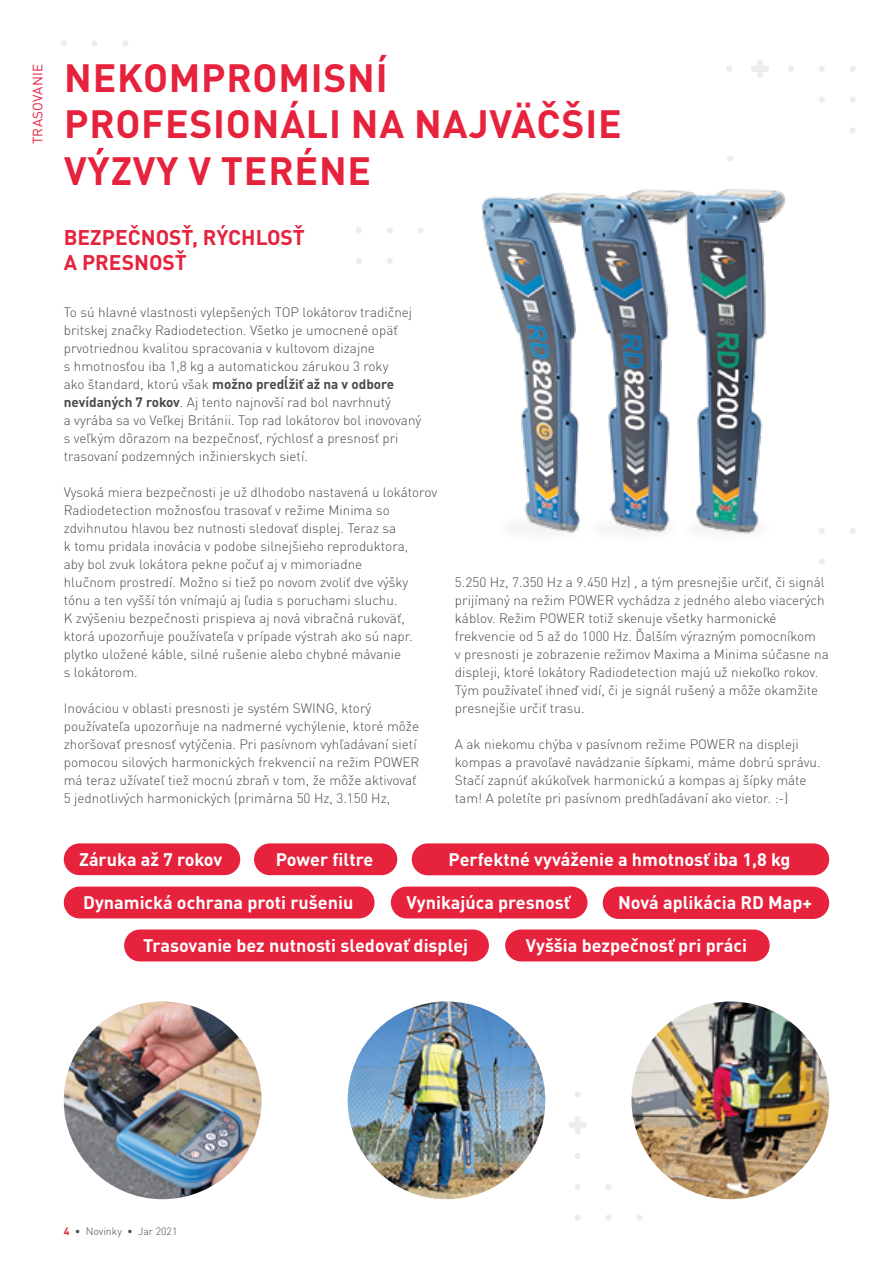
<style>
.page{position:relative;width:893px;height:1263px;background:#fff}
.page>*{position:absolute;margin:0;border:0;box-sizing:border-box;transform-origin:0 0}
.t1{font:700 39px/46.8px "DIN Pro";letter-spacing:.02em;color:#e6223d}
.t2{font:700 21px/25.2px "DIN Pro";color:#e6223d}
.t3{font:700 18px "DIN Pro";color:#fff}
.t4{font:300 13.5px/18px "DIN Pro";color:#4a4a49}
.t5{font:13.5px "DIN Pro";letter-spacing:.02em;color:#e6223d}
.t6{font:300 10.5px "DIN Pro";color:#4a4a49}
.s1{font-weight:700}
.s2{font-weight:700;color:#e6223d}
</style>
<div class="page">
<div style="left:122px;top:40px;width:6px;height:7px;background:#ededed;border-radius:50%"></div>
<div style="left:61px;top:40px;width:6px;height:7px;background:#ededed;border-radius:50%"></div>
<div style="left:91px;top:40px;width:7px;height:7px;background:#ededed;border-radius:50%"></div>
<svg style="left:418px;top:227px;width:6px;height:6px"></svg>
<svg style="left:387px;top:227px;width:6px;height:6px"></svg>
<svg style="left:356px;top:227px;width:6px;height:6px"></svg>
<svg style="left:387px;top:258px;width:6px;height:6px"></svg>
<div style="left:849px;top:528px;width:7px;height:6px;background:#ededed;border-radius:50%"></div>
<svg style="left:821px;top:528px;width:4px;height:6px"></svg>
<svg style="left:819px;top:559px;width:6px;height:6px"></svg>
<svg style="left:356px;top:258px;width:6px;height:6px"></svg>
<svg style="left:575px;top:1091px;width:6px;height:6px"></svg>
<svg style="left:575px;top:1153px;width:6px;height:6px"></svg>
<svg style="left:575px;top:1184px;width:6px;height:6px"></svg>
<div style="left:575px;top:1214px;width:6px;height:7px;background:#ededed;border-radius:50%"></div>
<div style="left:605px;top:1184px;width:7px;height:6px;background:#ededed;border-radius:50%"></div>
<div style="left:605px;top:1214px;width:7px;height:7px;background:#ededed;border-radius:50%"></div>
<div style="left:636px;top:1214px;width:6px;height:7px;background:#ededed;border-radius:50%"></div>
<svg style="left:568px;top:1116px;width:19px;height:18px"></svg>
<div style="left:727px;top:155px;width:6px;height:7px;background:#ededed;border-radius:50%"></div>
<svg style="left:726px;top:66px;width:6px;height:6px"></svg>
<svg style="left:788px;top:66px;width:6px;height:6px"></svg>
<svg style="left:819px;top:66px;width:6px;height:6px"></svg>
<div style="left:849px;top:66px;width:7px;height:6px;background:#ededed;border-radius:50%"></div>
<svg style="left:819px;top:97px;width:6px;height:6px"></svg>
<div style="left:849px;top:97px;width:7px;height:6px;background:#ededed;border-radius:50%"></div>
<div style="left:849px;top:127px;width:7px;height:7px;background:#ededed;border-radius:50%"></div>
<svg style="left:751px;top:60px;width:18px;height:18px"></svg>
<img style="left:348px;top:1001px;width:197px;height:198px;border-radius:99px">
<img style="left:64px;top:1001px;width:197px;height:198px;border-radius:99px">
<img style="left:631px;top:1001px;width:198px;height:198px;border-radius:99px">
<img style="left:482px;top:189px;width:339px;height:345px">
<div style="left:64px;top:843px;width:176px;height:32px;background:#e6223d;border-radius:16px"></div>
<div style="left:254px;top:843px;width:143px;height:32px;background:#e6223d;border-radius:16px"></div>
<div style="left:391px;top:886px;width:196px;height:32px;background:#e6223d;border-radius:16px"></div>
<div style="left:603px;top:887px;width:226px;height:32px;background:#e6223d;border-radius:16px"></div>
<div style="left:64px;top:886px;width:311px;height:32px;background:#e6223d;border-radius:16px"></div>
<div style="left:412px;top:843px;width:417px;height:32px;background:#e6223d;border-radius:16px"></div>
<div style="left:505px;top:929px;width:265px;height:32px;background:#e6223d;border-radius:16px"></div>
<div style="left:124px;top:929px;width:365px;height:32px;background:#e6223d;border-radius:16px"></div>
<p class="t5" style="left:27px;top:144px;width:82px;rotate:-90deg">TRASOVANIE</p>
<h1 class="t1" style="left:64px;top:49px;width:559px">NEKOMPROMISNÍ<br>PROFESIONÁLI NA NAJVÄČŠIE<br>VÝZVY V TERÉNE</h1>
<h2 class="t2" style="left:64px;top:222px;width:243px">BEZPEČNOSŤ, RÝCHLOSŤ<br>A PRESNOSŤ</h2>
<p class="t4" style="left:64px;top:302px;width:359px">To sú hlavné vlastnosti vylepšených TOP lokátorov tradičnej britskej značky Radiodetection. Všetko je umocnené opäť prvotriednou kvalitou spracovania v kultovom dizajne<br>s hmotnosťou iba 1,8 kg a automatickou zárukou 3 roky<br>ako štandard, ktorú však <span class="s1">možno predĺžiť až na v odbore nevídaných 7 rokov</span>. Aj tento najnovší rad bol navrhnutý<br>a vyrába sa vo Veľkej Británii. Top rad lokátorov bol inovovaný s veľkým dôrazom na bezpečnosť, rýchlosť a presnosť pri trasovaní podzemných inžinierskych sietí.</p>
<p class="t4" style="left:64px;top:482px;width:375px">Vysoká miera bezpečnosti je už dlhodobo nastavená u lokátorov Radiodetection možnosťou trasovať v režime Minima so zdvihnutou hlavou bez nutnosti sledovať displej. Teraz sa<br>k tomu pridala inovácia v podobe silnejšieho reproduktora,<br>aby bol zvuk lokátora pekne počuť aj v mimoriadne<br>hlučnom prostredí. Možno si tiež po novom zvoliť dve výšky tónu a ten vyšší tón vnímajú aj ľudia s poruchami sluchu.<br>K zvýšeniu bezpečnosti prispieva aj nová vibračná rukoväť, ktorá upozorňuje používateľa v prípade výstrah ako sú napr. plytko uložené káble, silné rušenie alebo chybné mávanie<br>s lokátorom.</p>
<p class="t4" style="left:64px;top:698px;width:357px">Inováciou v oblasti presnosti je systém SWING, ktorý používateľa upozorňuje na nadmerné vychýlenie, ktoré môže zhoršovať presnosť vytýčenia. Pri pasívnom vyhľadávaní sietí pomocou silových harmonických frekvencií na režim POWER má teraz užívateľ tiež mocnú zbraň v tom, že môže aktivovať 5 jednotlivých harmonických (primárna 50 Hz, 3.150 Hz,</p>
<p class="t4" style="left:455px;top:572px;width:375px">5.250 Hz, 7.350 Hz a 9.450 Hz) , a tým presnejšie určiť, či signál prijímaný na režim POWER vychádza z jedného alebo viacerých káblov. Režim POWER totiž skenuje všetky harmonické frekvencie od 5 až do 1000 Hz. Ďalším výrazným pomocníkom<br>v presnosti je zobrazenie režimov Maxima a Minima súčasne na displeji, ktoré lokátory Radiodetection majú už niekoľko rokov.<br>Tým používateľ ihneď vidí, či je signál rušený a môže okamžite presnejšie určiť trasu.</p>
<p class="t4" style="left:455px;top:734px;width:367px">A ak niekomu chýba v pasívnom režime POWER na displeji kompas a pravoľavé navádzanie šípkami, máme dobrú správu.<br>Stačí zapnúť akúkoľvek harmonickú a kompas aj šípky máte tam! A poletíte pri pasívnom predhľadávaní ako vietor. :-)</p>
<h3 class="t3" style="left:79px;top:844px;width:145px">Záruka až 7 rokov</h3>
<h3 class="t3" style="left:276px;top:844px;width:99px">Power filtre</h3>
<h3 class="t3" style="left:83px;top:887px;width:272px">Dynamická ochrana proti rušeniu</h3>
<h3 class="t3" style="left:407px;top:887px;width:165px">Vynikajúca presnosť</h3>
<h3 class="t3" style="left:618px;top:888px;width:196px">Nová aplikácia RD Map+</h3>
<h3 class="t3" style="left:449px;top:844px;width:343px">Perfektné vyváženie a hmotnosť iba 1,8 kg</h3>
<h3 class="t3" style="left:143px;top:930px;width:327px">Trasovanie bez nutnosti sledovať displej</h3>
<h3 class="t3" style="left:526px;top:930px;width:223px">Vyššia bezpečnosť pri práci</h3>
<p class="t6" style="left:64px;top:1223px;width:115px"><span class="s2">4</span> • Novinky • Jar 2021</p>
</div>
